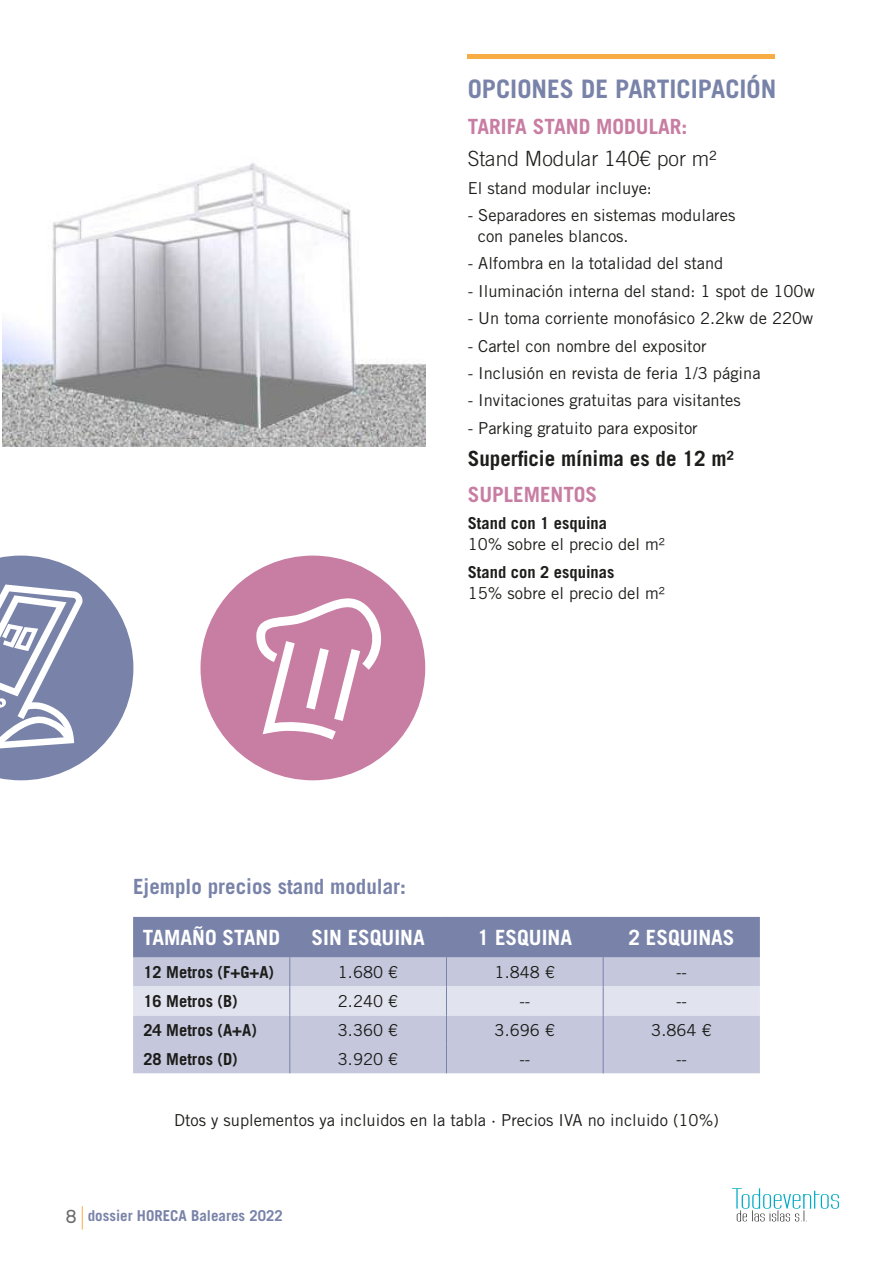
<style>
.page{position:relative;width:893px;height:1263px;background:#fff}
.page>*{position:absolute;margin:0;border:0;box-sizing:border-box;transform-origin:0 0}
.t1{font:700 25.5px "Trade Gothic LT Std";color:#7983a9}
.t2{font:700 21px "Trade Gothic LT Std";color:#fff}
.t3{font:700 21px "Trade Gothic LT Std";color:#c87da3}
.t4{font:700 21px "Trade Gothic LT Std";color:#7983a9}
.t5{font:700 21px "Trade Gothic LT Std";color:#1d1d1b}
.t6{font:300 21px "Trade Gothic LT Std";color:#1d1d1b}
.t7{font:16.5px/21px "Trade Gothic LT Std";color:#1d1d1b}
.t8{font:700 16.5px "Trade Gothic LT Std";color:#1d1d1b}
.t9{font:700 15px "Trade Gothic LT Std";color:#7983a9}
.s1{font-family:"Akzidenz Grotesk BE";font-weight:400;font-size:19.5px;color:#706f6f}
</style>
<div class="page">
<svg style="left:82px;top:1206px;width:1px;height:23px"></svg>
<svg style="left:732px;top:1188px;width:107px;height:33px"></svg>
<svg style="left:133px;top:917px;width:627px;height:156px;background:#b6bbd2"></svg>
<img style="left:2px;top:163px;width:423px;height:283px">
<div style="left:200px;top:556px;width:225px;height:224px;background:#c87da3;border-radius:50%"></div>
<svg style="left:256px;top:598px;width:125px;height:142px"></svg>
<svg style="left:0;top:556px;width:133px;height:224px"></svg>
<hr style="left:468px;top:54px;width:307px;height:4px;background:#f8ad44">
<h1 class="t1" style="left:468px;top:73px;width:310px">OPCIONES DE PARTICIPACIÓN</h1>
<p class="t3" style="left:468px;top:114px;width:221px">TARIFA STAND MODULAR:</p>
<p class="t6" style="left:468px;top:146px;width:250px">Stand Modular 140€ por m²</p>
<p class="t7" style="left:468px;top:177px;width:186px">El stand modular incluye:</p>
<p class="t7" style="left:478px;top:204px;width:259px;text-indent:-10px">- Separadores en sistemas modulares con paneles blancos.</p>
<p class="t7" style="left:468px;top:253px;width:257px">- Alfombra en la totalidad del stand</p>
<p class="t7" style="left:468px;top:280px;width:348px">- Iluminación interna del stand: 1 spot de 100w</p>
<p class="t7" style="left:468px;top:308px;width:347px">- Un toma corriente monofásico 2.2kw de 220w</p>
<p class="t7" style="left:468px;top:335px;width:240px">- Cartel con nombre del expositor</p>
<p class="t7" style="left:468px;top:362px;width:294px">- Inclusión en revista de feria 1/3 página</p>
<p class="t7" style="left:468px;top:390px;width:275px">- Invitaciones gratuitas para visitantes</p>
<p class="t7" style="left:468px;top:417px;width:232px">- Parking gratuito para expositor</p>
<p class="t5" style="left:468px;top:445px;width:268px">Superficie mínima es de 12 m²</p>
<p class="t3" style="left:468px;top:482px;width:131px">SUPLEMENTOS</p>
<p class="t8" style="left:468px;top:513px;width:141px">Stand con 1 esquina</p>
<p class="t7" style="left:468px;top:534px;width:199px">10% sobre el precio del m²</p>
<p class="t8" style="left:468px;top:562px;width:148px">Stand con 2 esquinas</p>
<p class="t7" style="left:468px;top:582px;width:199px">15% sobre el precio del m²</p>
<p class="t4" style="left:133px;top:874px;width:275px">Ejemplo precios stand modular:</p>
<p class="t2" style="left:143px;top:924px;width:139px">TAMAÑO STAND</p>
<p class="t2" style="left:312px;top:924px;width:115px">SIN ESQUINA</p>
<p class="t2" style="left:478px;top:924px;width:96px">1 ESQUINA</p>
<p class="t2" style="left:628px;top:924px;width:108px">2 ESQUINAS</p>
<p class="t8" style="left:143px;top:962px;width:132px">12 Metros (F+G+A)</p>
<p class="t7" style="left:338px;top:961px;width:62px">1.680 €</p>
<p class="t7" style="left:495px;top:961px;width:62px">1.848 €</p>
<p class="t7" style="left:676px;top:961px;width:12px">--</p>
<p class="t8" style="left:143px;top:991px;width:96px">16 Metros (B)</p>
<p class="t7" style="left:338px;top:990px;width:62px">2.240 €</p>
<p class="t7" style="left:519px;top:990px;width:12px">--</p>
<p class="t7" style="left:676px;top:990px;width:12px">--</p>
<p class="t8" style="left:143px;top:1020px;width:115px">24 Metros (A+A)</p>
<p class="t7" style="left:338px;top:1019px;width:62px">3.360 €</p>
<p class="t7" style="left:495px;top:1019px;width:62px">3.696 €</p>
<p class="t7" style="left:651px;top:1019px;width:62px">3.864 €</p>
<p class="t8" style="left:143px;top:1049px;width:96px">28 Metros (D)</p>
<p class="t7" style="left:338px;top:1048px;width:62px">3.920 €</p>
<p class="t7" style="left:519px;top:1048px;width:12px">--</p>
<p class="t7" style="left:676px;top:1048px;width:12px">--</p>
<p class="t7" style="left:174px;top:1109px;width:546px">Dtos y suplementos ya incluidos en la tabla · Precios IVA no incluido (10%)</p>
<p class="t9" style="left:65px;top:1207px;width:219px"><span class="s1">8</span> dossier HORECA Baleares 2022</p>
</div>
